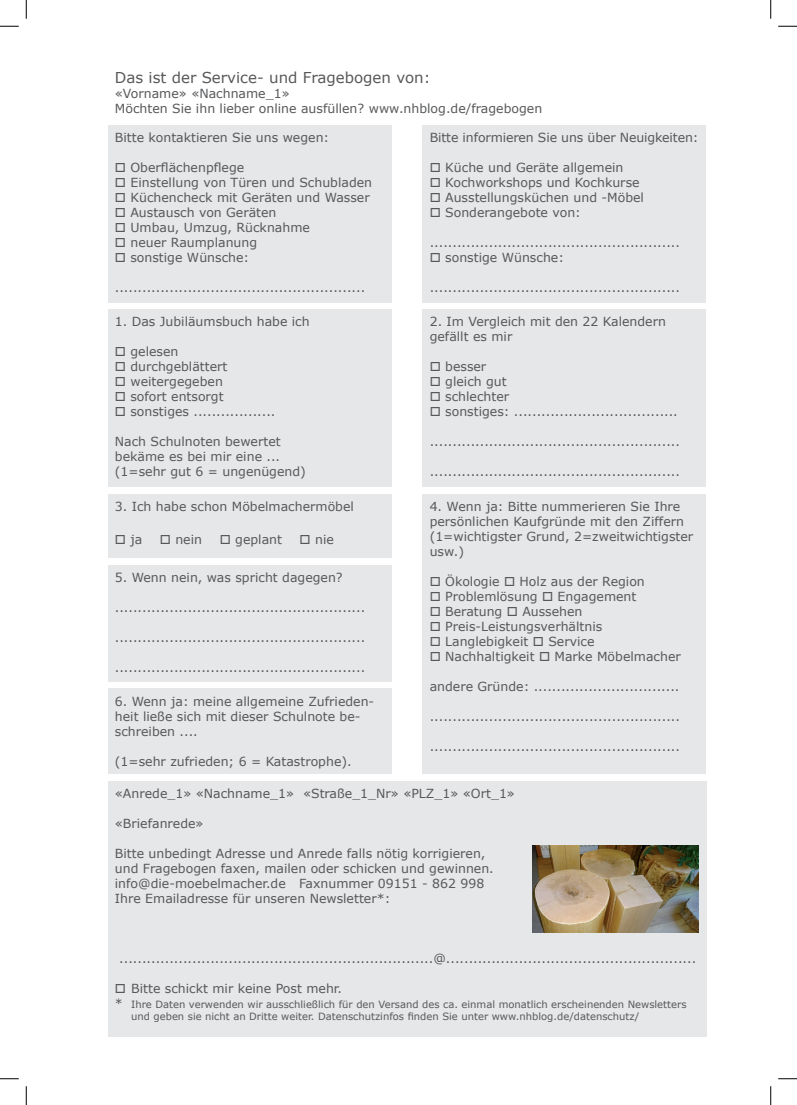
<style>
.page{position:relative;width:797px;height:1105px;background:#fff}
.page>*{position:absolute;margin:0;border:0;box-sizing:border-box;transform-origin:0 0}
.t1{font:15px "Verdana";color:#57585a}
.t2{font:12.5px/15px "Verdana";color:#57585a}
.t3{font:10px/12px "Verdana";color:#57585a}
.s1{font-size:12.5px}
</style>
<div class="page">
<div style="left:108px;top:494px;width:283px;height:64px;background:#e6e7e9"></div>
<div style="left:108px;top:781px;width:598px;height:255px;background:#e6e7e9"></div>
<div style="left:108px;top:689px;width:283px;height:85px;background:#e6e7e9"></div>
<div style="left:422px;top:494px;width:284px;height:280px;background:#e6e7e9"></div>
<div style="left:108px;top:565px;width:283px;height:117px;background:#e6e7e9"></div>
<div style="left:422px;top:310px;width:284px;height:177px;background:#e6e7e9"></div>
<div style="left:108px;top:310px;width:283px;height:177px;background:#e6e7e9"></div>
<div style="left:422px;top:125px;width:284px;height:178px;background:#e6e7e9"></div>
<div style="left:108px;top:125px;width:283px;height:178px;background:#e6e7e9"></div>
<img style="left:532px;top:846px;width:167px;height:87px">
<svg style="left:0;top:25px;width:19px;height:2px"></svg>
<svg style="left:778px;top:25px;width:19px;height:2px"></svg>
<svg style="left:0;top:1078px;width:19px;height:1px"></svg>
<svg style="left:778px;top:1078px;width:19px;height:1px"></svg>
<svg style="left:25px;top:0;width:2px;height:19px"></svg>
<svg style="left:25px;top:1086px;width:2px;height:19px"></svg>
<svg style="left:770px;top:0;width:1px;height:19px"></svg>
<svg style="left:770px;top:1086px;width:1px;height:19px"></svg>
<p class="t1" style="left:115px;top:67px;width:317px">Das ist der Service- und Fragebogen von:</p>
<p class="t2" style="left:115px;top:86px;width:429px">«Vorname» «Nachname_1»<br>Möchten Sie ihn lieber online ausfüllen? www.nhblog.de/fragebogen</p>
<p class="t2" style="left:115px;top:130px;width:216px">Bitte kontaktieren Sie uns wegen:</p>
<p class="t2" style="left:115px;top:160px;width:131px">□ Oberflächenpflege</p>
<p class="t2" style="left:115px;top:175px;width:259px">□ Einstellung von Türen und Schubladen</p>
<p class="t2" style="left:115px;top:190px;width:256px">□ Küchencheck mit Geräten und Wasser</p>
<p class="t2" style="left:115px;top:205px;width:163px">□ Austausch von Geräten</p>
<p class="t2" style="left:115px;top:220px;width:196px">□ Umbau, Umzug, Rücknahme</p>
<p class="t2" style="left:115px;top:235px;width:144px">□ neuer Raumplanung</p>
<p class="t2" style="left:115px;top:250px;width:136px">□ sonstige Wünsche:</p>
<p class="t2" style="left:115px;top:280px;width:252px">.......................................................</p>
<p class="t2" style="left:115px;top:314px;width:196px">1. Das Jubiläumsbuch habe ich</p>
<p class="t2" style="left:115px;top:344px;width:65px">□ gelesen</p>
<p class="t2" style="left:115px;top:359px;width:114px">□ durchgeblättert</p>
<p class="t2" style="left:115px;top:374px;width:109px">□ weitergegeben</p>
<p class="t2" style="left:115px;top:389px;width:110px">□ sofort entsorgt</p>
<p class="t2" style="left:115px;top:404px;width:162px">□ sonstiges ..................</p>
<p class="t2" style="left:115px;top:434px;width:192px">Nach Schulnoten bewertet bekäme es bei mir eine ... (1=sehr gut 6 = ungenügend)</p>
<p class="t2" style="left:115px;top:498px;width:240px">3. Ich habe schon Möbelmachermöbel</p>
<p class="t2" style="left:115px;top:531px;width:29px">□ ja</p>
<p class="t2" style="left:160px;top:531px;width:44px">□ nein</p>
<p class="t2" style="left:220px;top:531px;width:64px">□ geplant</p>
<p class="t2" style="left:299px;top:531px;width:36px">□ nie</p>
<p class="t2" style="left:115px;top:569px;width:229px">5. Wenn nein, was spricht dagegen?</p>
<p class="t2" style="left:115px;top:599px;width:252px">.......................................................</p>
<p class="t2" style="left:115px;top:629px;width:252px">.......................................................</p>
<p class="t2" style="left:115px;top:659px;width:252px">.......................................................</p>
<p class="t2" style="left:115px;top:694px;width:261px">6. Wenn ja: meine allgemeine Zufrieden&shy;heit ließe sich mit dieser Schulnote be&shy;schreiben ....</p>
<p class="t2" style="left:115px;top:754px;width:238px">(1=sehr zufrieden; 6 = Katastrophe).</p>
<p class="t2" style="left:429px;top:130px;width:270px">Bitte informieren Sie uns über Neuigkeiten:</p>
<p class="t2" style="left:429px;top:160px;width:195px">□ Küche und Geräte allgemein</p>
<p class="t2" style="left:429px;top:175px;width:211px">□ Kochworkshops und Kochkurse</p>
<p class="t2" style="left:429px;top:190px;width:216px">□ Ausstellungsküchen und -Möbel</p>
<p class="t2" style="left:429px;top:205px;width:153px">□ Sonderangebote von:</p>
<p class="t2" style="left:429px;top:235px;width:252px">.......................................................</p>
<p class="t2" style="left:429px;top:250px;width:136px">□ sonstige Wünsche:</p>
<p class="t2" style="left:429px;top:280px;width:252px">.......................................................</p>
<p class="t2" style="left:429px;top:314px;width:238px">2. Im Vergleich mit den 22 Kalendern gefällt es mir</p>
<p class="t2" style="left:429px;top:359px;width:58px">□ besser</p>
<p class="t2" style="left:429px;top:374px;width:79px">□ gleich gut</p>
<p class="t2" style="left:429px;top:389px;width:81px">□ schlechter</p>
<p class="t2" style="left:429px;top:404px;width:250px">□ sonstiges: ....................................</p>
<p class="t2" style="left:429px;top:434px;width:252px">.......................................................</p>
<p class="t2" style="left:429px;top:464px;width:252px">.......................................................</p>
<p class="t2" style="left:429px;top:498px;width:265px">4. Wenn ja: Bitte nummerieren Sie Ihre persönlichen Kaufgründe mit den Ziffern (1=wichtigster Grund, 2=zweitwichtigster usw.)</p>
<p class="t2" style="left:429px;top:573px;width:217px">□ Ökologie □ Holz aus der Region</p>
<p class="t2" style="left:429px;top:588px;width:208px">□ Problemlösung □ Engagement</p>
<p class="t2" style="left:429px;top:603px;width:154px">□ Beratung □ Aussehen</p>
<p class="t2" style="left:429px;top:618px;width:174px">□ Preis-Leistungsverhältnis</p>
<p class="t2" style="left:429px;top:633px;width:166px">□ Langlebigkeit □ Service</p>
<p class="t2" style="left:429px;top:648px;width:252px">□ Nachhaltigkeit □ Marke Möbelmacher</p>
<p class="t2" style="left:429px;top:678px;width:251px">andere Gründe: ................................</p>
<p class="t2" style="left:429px;top:708px;width:252px">.......................................................</p>
<p class="t2" style="left:429px;top:738px;width:252px">.......................................................</p>
<p class="t2" style="left:115px;top:785px;width:401px">«Anrede_1» «Nachname_1» «Straße_1_Nr» «PLZ_1» «Ort_1»</p>
<p class="t2" style="left:115px;top:815px;width:90px">«Briefanrede»</p>
<p class="t2" style="left:115px;top:845px;width:380px">Bitte unbedingt Adresse und Anrede falls nötig korrigieren, und Fragebogen faxen, mailen oder schicken und gewinnen. info@die-moebelmacher.de Faxnummer 09151 - 862 998<br>Ihre Emailadresse für unseren Newsletter*:</p>
<p class="t2" style="left:119px;top:950px;width:578px">.....................................................................@.......................................................</p>
<p class="t2" style="left:115px;top:980px;width:229px">□ Bitte schickt mir keine Post mehr.</p>
<p class="t3" style="left:131px;top:998px;width:557px;text-indent:-16px"><span class="s1">*</span> Ihre Daten verwenden wir ausschließlich für den Versand des ca. einmal monatlich erscheinenden Newsletters und geben sie nicht an Dritte weiter. Datenschutzinfos finden Sie unter www.nhblog.de/datenschutz/</p>
</div>
